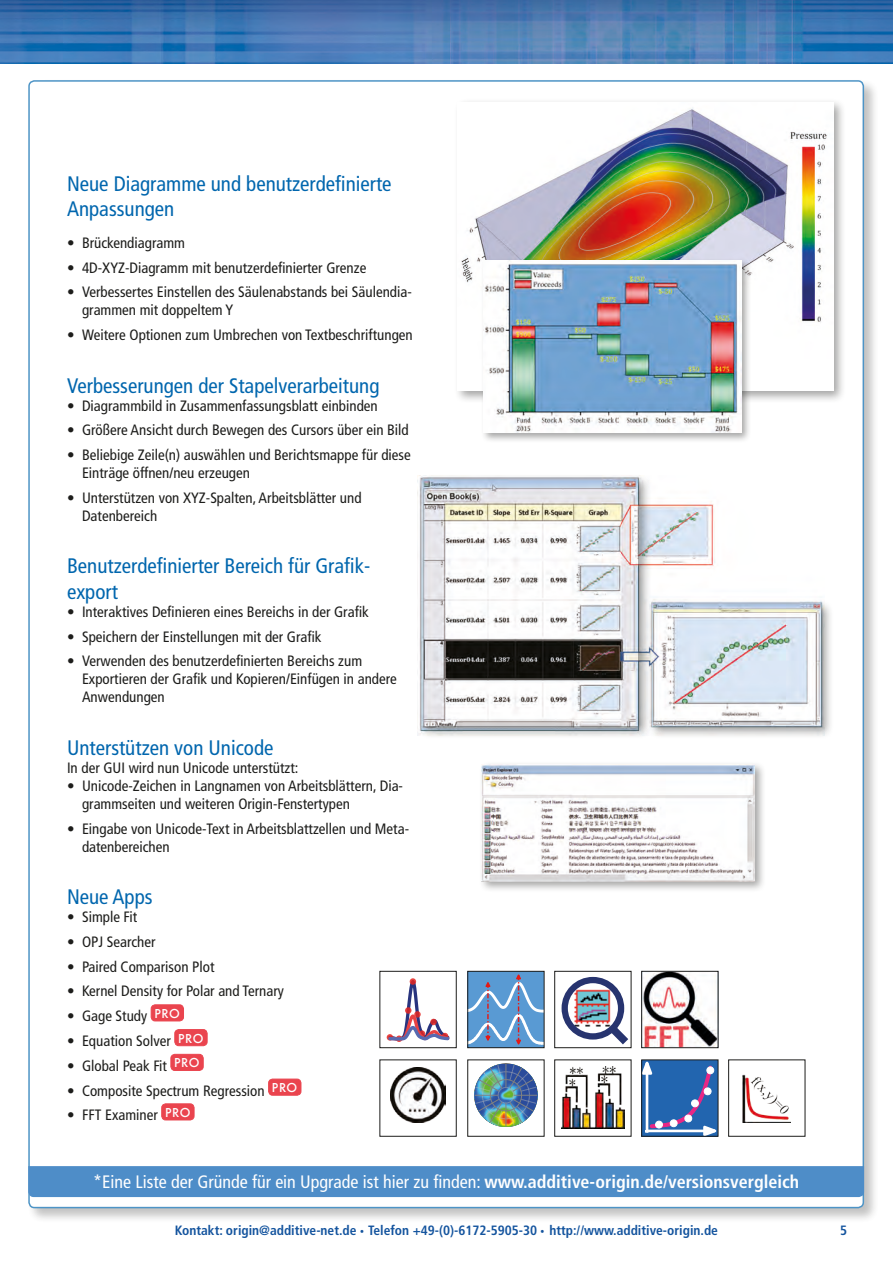
<style>
.page{position:relative;width:893px;height:1263px;background:#fff}
.page>*{position:absolute;margin:0;border:0;box-sizing:border-box;transform-origin:0 0}
.t1{font:condensed 21px/25.5px "Frutiger";color:#0066ae}
.t2{font:condensed 18px "Frutiger";color:#fff}
.t3{font:condensed 15px/18px "Frutiger";color:#1d1d1b}
.t4{font:700 condensed 13.5px "Frutiger";color:#14549e}
.s1{font-weight:700}
.s2{font-family:"Myriad Pro"}
</style>
<div class="page">
<div style="left:27px;top:79px;width:852px;height:1144px;background:#1d1d1b;opacity:.39"></div>
<div style="left:29px;top:81px;width:834px;height:1126px;background:#fff;border-radius:5px"></div>
<img style="left:0;top:0;width:893px;height:64px">
<div style="left:28px;top:1166px;width:836px;height:31px;background:#4e8dc8"></div>
<div style="left:151px;top:1005px;width:33px;height:16px;background:#ea444e;border-radius:4px"></div>
<div style="left:151px;top:1004px;width:33px;height:17px;border:1px solid #e30614;border-radius:4px"></div>
<div style="left:175px;top:1029px;width:32px;height:17px;background:#ea444e;border-radius:4px"></div>
<div style="left:174px;top:1029px;width:33px;height:17px;border:1px solid #e30614;border-radius:4px"></div>
<div style="left:171px;top:1054px;width:32px;height:16px;background:#ea444e;border-radius:4px"></div>
<div style="left:171px;top:1054px;width:32px;height:17px;border:1px solid #e30614;border-radius:4px"></div>
<div style="left:269px;top:1079px;width:32px;height:16px;background:#ea444e;border-radius:4px"></div>
<div style="left:268px;top:1079px;width:33px;height:16px;border:1px solid #e30614;border-radius:4px"></div>
<div style="left:162px;top:1104px;width:32px;height:16px;background:#ea444e;border-radius:4px"></div>
<div style="left:161px;top:1103px;width:33px;height:17px;border:1px solid #e30614;border-radius:4px"></div>
<div style="left:454px;top:98px;width:393px;height:306px;background:#1d1d1b;opacity:.4"></div>
<img style="left:457px;top:102px;width:376px;height:289px">
<div style="left:481px;top:257px;width:271px;height:186px;background:#1d1d1b;opacity:.4"></div>
<img style="left:484px;top:260px;width:257px;height:172px">
<img style="left:743px;top:1074px;width:48px;height:48px">
<svg style="left:643px;top:1062px;width:73px;height:72px;background:#4a78b8"></svg>
<img style="left:643px;top:973px;width:73px;height:73px">
<div style="left:641px;top:971px;width:77px;height:77px;border:1px solid #1d1d1b"></div>
<img style="left:562px;top:1067px;width:62px;height:61px">
<img style="left:574px;top:987px;width:38px;height:40px">
<div style="left:562px;top:977px;width:62px;height:62px;border:6px solid #27346f;border-radius:50%"></div>
<svg style="left:601px;top:1017px;width:28px;height:28px"></svg>
<div style="left:555px;top:971px;width:76px;height:77px;border:1px solid #1d1d1b"></div>
<img style="left:475px;top:1064px;width:62px;height:62px">
<svg style="left:470px;top:973px;width:75px;height:73px;background:#72a2d1"></svg>
<div style="left:468px;top:971px;width:76px;height:77px;border:1px solid #1d1d1b"></div>
<svg style="left:387px;top:978px;width:62px;height:64px"></svg>
<div style="left:380px;top:971px;width:76px;height:77px;border:1px solid #1d1d1b"></div>
<img style="left:390px;top:1067px;width:56px;height:55px">
<div style="left:478px;top:761px;width:288px;height:132px;background:#1d1d1b;opacity:.4"></div>
<img style="left:482px;top:764px;width:273px;height:117px">
<div style="left:418px;top:474px;width:234px;height:265px;background:#f7f7f6"></div>
<div style="left:648px;top:600px;width:186px;height:139px;background:#1d1d1b;opacity:.4"></div>
<img style="left:417px;top:476px;width:408px;height:259px">
<h1 class="t1" style="left:67px;top:171px;width:326px">Neue Diagramme und benutzerdefinierte<br>Anpassungen</h1>
<p class="t3" style="left:67px;top:234px;width:120px">• Brückendiagramm</p>
<p class="t3" style="left:67px;top:259px;width:301px">• 4D-XYZ-Diagramm mit benutzerdefinierter Grenze</p>
<p class="t3" style="left:82px;top:283px;width:331px;text-indent:-15px">• Verbessertes Einstellen des Säulenabstands bei Säulendia&shy;grammen mit doppeltem Y</p>
<p class="t3" style="left:67px;top:326px;width:347px">• Weitere Optionen zum Umbrechen von Textbeschriftungen</p>
<h1 class="t1" style="left:67px;top:373px;width:314px">Verbesserungen der Stapelverarbeitung</h1>
<p class="t3" style="left:67px;top:397px;width:312px">• Diagrammbild in Zusammenfassungsblatt einbinden</p>
<p class="t3" style="left:67px;top:421px;width:343px">• Größere Ansicht durch Bewegen des Cursors über ein Bild</p>
<p class="t3" style="left:82px;top:446px;width:330px;text-indent:-15px">• Beliebige Zeile(n) auswählen und Berichtsmappe für diese<br>Einträge öffnen/neu erzeugen</p>
<p class="t3" style="left:82px;top:489px;width:281px;text-indent:-15px">• Unterstützen von XYZ-Spalten, Arbeitsblätter und<br>Datenbereich</p>
<h1 class="t1" style="left:67px;top:553px;width:305px">Benutzerdefinierter Bereich für Grafik&shy;export</h1>
<p class="t3" style="left:67px;top:603px;width:303px">• Interaktives Definieren eines Bereichs in der Grafik</p>
<p class="t3" style="left:67px;top:628px;width:256px">• Speichern der Einstellungen mit der Grafik</p>
<p class="t3" style="left:82px;top:652px;width:316px;text-indent:-15px">• Verwenden des benutzerdefinierten Bereichs zum<br>Exportieren der Grafik und Kopieren/Einfügen in andere<br>Anwendungen</p>
<h1 class="t1" style="left:67px;top:735px;width:208px">Unterstützen von Unicode</h1>
<p class="t3" style="left:67px;top:759px;width:233px">In der GUI wird nun Unicode unterstützt:</p>
<p class="t3" style="left:82px;top:777px;width:322px;text-indent:-15px">• Unicode-Zeichen in Langnamen von Arbeitsblättern, Dia&shy;grammseiten und weiteren Origin-Fenstertypen</p>
<p class="t3" style="left:82px;top:820px;width:329px;text-indent:-15px">• Eingabe von Unicode-Text in Arbeitsblattzellen und Meta&shy;datenbereichen</p>
<h1 class="t1" style="left:67px;top:884px;width:87px">Neue Apps</h1>
<p class="t3" style="left:67px;top:908px;width:72px">• Simple Fit</p>
<p class="t3" style="left:67px;top:933px;width:90px">• OPJ Searcher</p>
<p class="t3" style="left:67px;top:958px;width:149px">• Paired Comparison Plot</p>
<p class="t3" style="left:67px;top:982px;width:218px">• Kernel Density for Polar and Ternary</p>
<p class="t3" style="left:67px;top:1007px;width:114px">• Gage Study <sup>PRO</sup></p>
<p class="t3" style="left:67px;top:1032px;width:138px">• Equation Solver <sup>PRO</sup></p>
<p class="t3" style="left:67px;top:1057px;width:134px">• Global Peak Fit <sup>PRO</sup></p>
<p class="t3" style="left:67px;top:1081px;width:232px">• Composite Spectrum Regression <sup>PRO</sup></p>
<p class="t3" style="left:67px;top:1106px;width:125px">• FFT Examiner <sup>PRO</sup></p>
<p class="t2" style="left:93px;top:1171px;width:707px">*Eine Liste der Gründe für ein Upgrade ist hier zu finden: <span class="s1">www.additive-origin.de/versionsvergleich</span></p>
<p class="t4" style="left:175px;top:1222px;width:545px">Kontakt: origin@additive-net.de <span class="s2">•</span> Telefon +49-(0)-6172-5905-30 <span class="s2">•</span> http://www.additive-origin.de</p>
<p class="t4" style="left:840px;top:1222px;width:9px">5</p>
</div>
